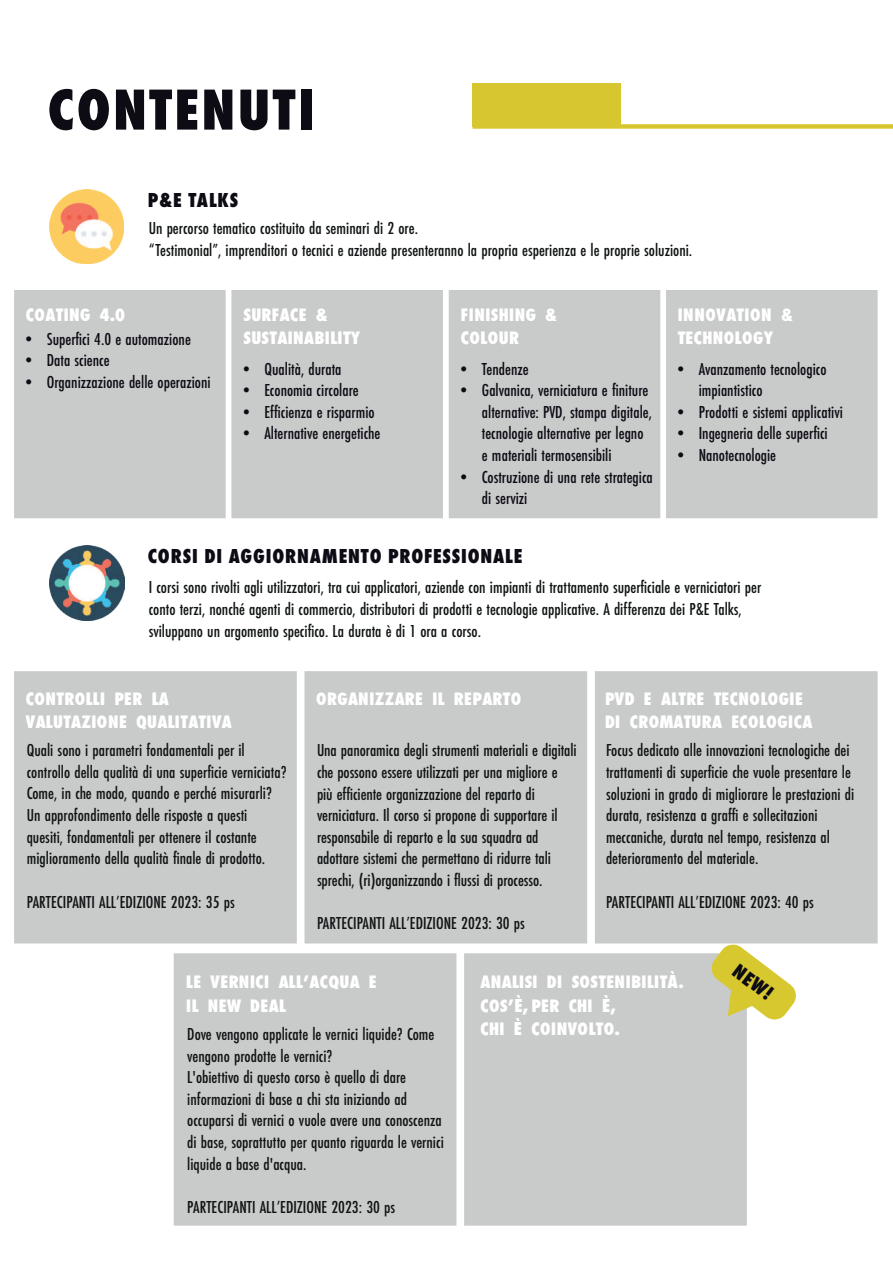
<style>
.page{position:relative;width:893px;height:1263px;background:#fff}
.page>*{position:absolute;margin:0;border:0;box-sizing:border-box;transform-origin:0 0}
.t1{font:800 60px "Futura PT Cond";letter-spacing:.04em;color:#0d0b14}
.t2{font:800 21px "Futura PT Cond";letter-spacing:.04em;color:#0d0b14}
.t3{font:800 condensed 19.5px/23.4px "Futura";color:#fff}
.t4{font:500 18px/21.6px "Futura PT Cond";color:#0f1313}
.t5{font:500 18px/21.6px "Futura PT Cond";color:#0d0b14}
.s1{font-family:"Futura PT Cond";font-stretch:normal}
</style>
<div class="page">
<img style="left:49px;top:545px;width:75px;height:75px">
<img style="left:50px;top:189px;width:74px;height:74px">
<svg style="left:472px;top:83px;width:421px;height:46px"></svg>
<div style="left:473px;top:83px;width:148px;height:43px;background:#d8c630"></div>
<div style="left:14px;top:290px;width:212px;height:228px;background:#c9cbca"></div>
<div style="left:231px;top:290px;width:212px;height:228px;background:#c9cbca"></div>
<div style="left:449px;top:290px;width:211px;height:228px;background:#c9cbca"></div>
<div style="left:14px;top:671px;width:283px;height:272px;background:#c9cbca"></div>
<div style="left:304px;top:671px;width:283px;height:272px;background:#c9cbca"></div>
<div style="left:174px;top:953px;width:282px;height:273px;background:#c9cbca"></div>
<div style="left:464px;top:953px;width:283px;height:273px;background:#c9cbca"></div>
<div style="left:595px;top:671px;width:283px;height:272px;background:#c9cbca"></div>
<div style="left:666px;top:290px;width:212px;height:228px;background:#c9cbca"></div>
<svg style="left:710px;top:943px;width:88px;height:78px"></svg>
<h1 class="t1" style="left:48px;top:74px;width:268px">CONTENUTI</h1>
<p class="t2" style="left:148px;top:187px;width:92px">P&amp;E TALKS</p>
<p class="t4" style="left:149px;top:218px;width:545px">Un percorso tematico costituito da seminari di 2 ore.<br>“Testimonial”, imprenditori o tecnici e aziende presenteranno la propria esperienza e le proprie soluzioni.</p>
<p class="t3" style="left:26px;top:304px;width:101px">COATING 4.0</p>
<p class="t5" style="left:20px;top:328px;width:173px">• Superfici 4.0 e automazione</p>
<p class="t5" style="left:20px;top:349px;width:91px">• Data science</p>
<p class="t5" style="left:20px;top:371px;width:192px">• Organizzazione delle operazioni</p>
<p class="t3" style="left:243px;top:304px;width:118px">SURFACE &amp;<br>SUSTAINABILITY</p>
<p class="t5" style="left:237px;top:358px;width:105px">• Qualità, durata</p>
<p class="t5" style="left:237px;top:379px;width:123px">• Economia circolare</p>
<p class="t5" style="left:237px;top:401px;width:139px">• Efficienza e risparmio</p>
<p class="t5" style="left:237px;top:423px;width:144px">• Alternative energetiche</p>
<p class="t3" style="left:461px;top:304px;width:98px">FINISHING &amp;<br>COLOUR</p>
<p class="t5" style="left:455px;top:358px;width:75px">• Tendenze</p>
<p class="t5" style="left:482px;top:379px;width:172px;text-indent:-27px">• Galvanica, verniciatura e finiture alternative: PVD, stampa digitale, tecnologie alternative per legno e materiali termosensibili</p>
<p class="t5" style="left:482px;top:466px;width:172px;text-indent:-27px">• Costruzione di una rete strategica di servizi</p>
<p class="t2" style="left:148px;top:543px;width:376px">CORSI DI AGGIORNAMENTO PROFESSIONALE</p>
<p class="t3" style="left:678px;top:304px;width:117px">INNOVATION &amp;<br>TECHNOLOGY</p>
<p class="t5" style="left:699px;top:358px;width:129px;text-indent:-27px">• Avanzamento tecnologico impiantistico</p>
<p class="t5" style="left:672px;top:401px;width:173px">• Prodotti e sistemi applicativi</p>
<p class="t5" style="left:672px;top:423px;width:158px">• Ingegneria delle superfici</p>
<p class="t5" style="left:672px;top:444px;width:106px">• Nanotecnologie</p>
<p class="t4" style="left:149px;top:577px;width:614px">I corsi sono rivolti agli utilizzatori, tra cui applicatori, aziende con impianti di trattamento superficiale e verniciatori per conto terzi, nonché agenti di commercio, distributori di prodotti e tecnologie applicative. A differenza dei P&amp;E Talks, sviluppano un argomento specifico. La durata è di 1 ora a corso.</p>
<p class="t3" style="left:26px;top:688px;width:208px">CONTROLLI PER LA<br>VALUTAZIONE QUALITATIVA</p>
<p class="t4" style="left:27px;top:739px;width:261px">Quali sono i parametri fondamentali per il controllo della qualità di una superficie verniciata?<br>Come, in che modo, quando e perché misurarli?<br>Un approfondimento delle risposte a questi quesiti, fondamentali per ottenere il costante miglioramento della qualità finale di prodotto.</p>
<p class="t4" style="left:27px;top:891px;width:209px">PARTECIPANTI ALL’EDIZIONE 2023: 35 ps</p>
<p class="t3" style="left:316px;top:688px;width:207px">ORGANIZZARE IL REPARTO</p>
<p class="t4" style="left:317px;top:739px;width:261px">Una panoramica degli strumenti materiali e digitali che possono essere utilizzati per una migliore e più efficiente organizzazione del reparto di verniciatura. Il corso si propone di supportare il responsabile di reparto e la sua squadra ad adottare sistemi che permettano di ridurre tali sprechi, (ri)organizzando i flussi di processo.</p>
<p class="t4" style="left:317px;top:912px;width:209px">PARTECIPANTI ALL’EDIZIONE 2023: 30 ps</p>
<p class="t3" style="left:605px;top:688px;width:209px">PVD E ALTRE TECNOLOGIE<br>DI CROMATURA ECOLOGICA</p>
<p class="t4" style="left:606px;top:739px;width:250px">Focus dedicato alle innovazioni tecnologiche dei trattamenti di superficie che vuole presentare le soluzioni in grado di migliorare le prestazioni di durata, resistenza a graffi e sollecitazioni meccaniche, durata nel tempo, resistenza al deterioramento del materiale.</p>
<p class="t4" style="left:606px;top:891px;width:209px">PARTECIPANTI ALL’EDIZIONE 2023: 40 ps</p>
<p class="t3" style="left:186px;top:971px;width:192px">LE VERNICI ALL'ACQUA E<br>IL NEW DEAL</p>
<p class="t3" style="left:480px;top:971px;width:205px">ANALISI DI SOSTENIBILIT<span class="s1">À</span>.<br>COS'<span class="s1">È</span>, PER CHI <span class="s1">È</span>,<br>CHI <span class="s1">È</span> COINVOLTO.</p>
<p class="t4" style="left:187px;top:1023px;width:258px">Dove vengono applicate le vernici liquide? Come vengono prodotte le vernici?<br>L'obiettivo di questo corso è quello di dare informazioni di base a chi sta iniziando ad occuparsi di vernici o vuole avere una conoscenza di base, soprattutto per quanto riguarda le vernici liquide a base d'acqua.</p>
<p class="t4" style="left:187px;top:1196px;width:209px">PARTECIPANTI ALL’EDIZIONE 2023: 30 ps</p>
<p class="t2" style="left:742px;top:958px;width:47px;rotate:37deg">NEW!</p>
</div>
